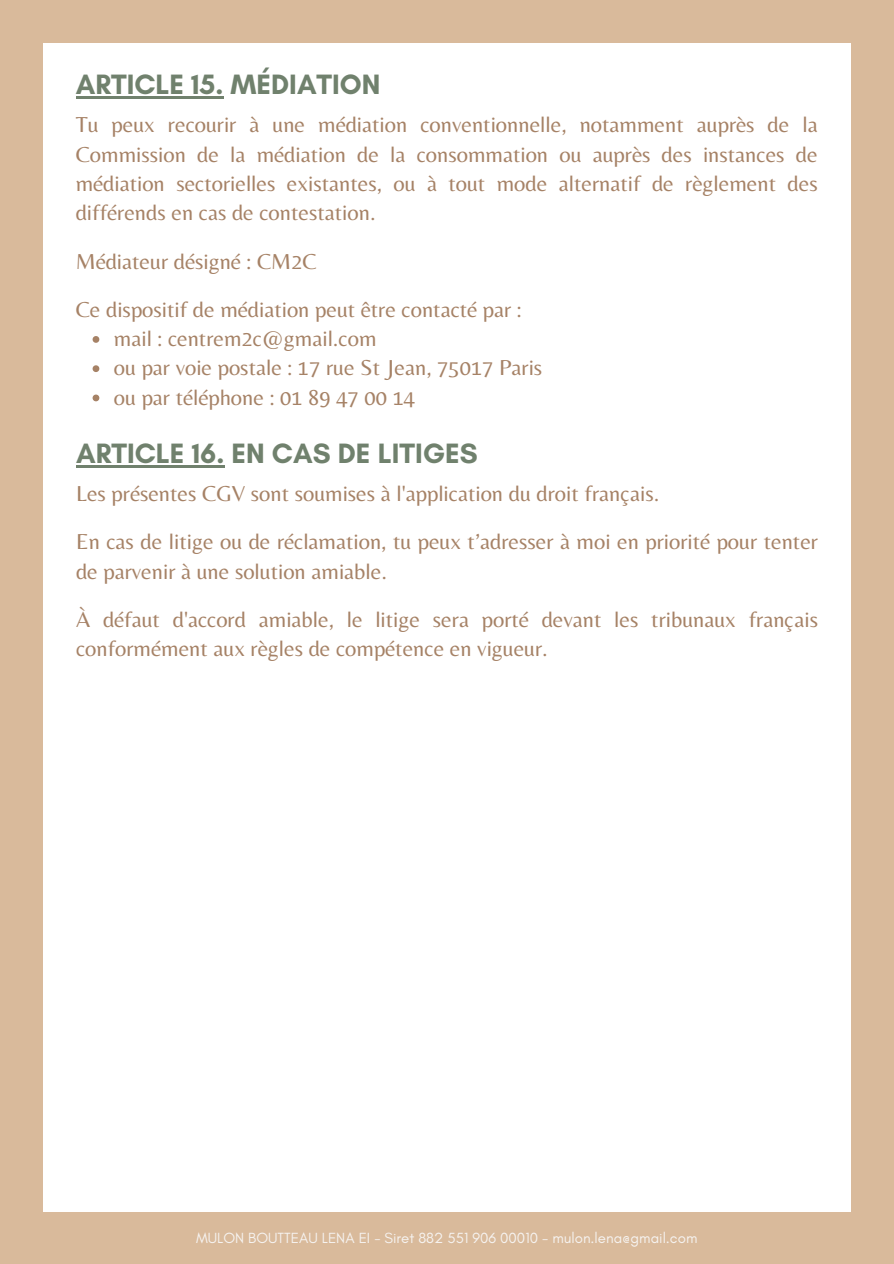
<style>
.page{position:relative;width:894px;height:1264px;background:#fff}
.page>*{position:absolute;margin:0;border:0;box-sizing:border-box;transform-origin:0 0}
.t1{font:700 28.5px "Glacial Indifference";color:#70816d}
.t2{font:22.5px/29.2px "Belleza";color:#a68266}
.t3{font:15px "Glacial Indifference";color:#f6f3f0}
</style>
<div class="page">
<div style="left:0;top:0;width:893px;height:43px;background:#d9ba9b"></div>
<div style="left:0;top:0;width:43px;height:1263px;background:#d9ba9b"></div>
<div style="left:851px;top:0;width:42px;height:1263px;background:#d9ba9b"></div>
<hr style="left:76px;top:96px;width:147px;height:2px;background:#70816d">
<svg style="left:93px;top:336px;width:6px;height:7px"></svg>
<svg style="left:93px;top:365px;width:6px;height:7px"></svg>
<svg style="left:93px;top:394px;width:6px;height:7px"></svg>
<hr style="left:76px;top:465px;width:148px;height:2px;background:#70816d">
<div style="left:0;top:1212px;width:893px;height:51px;background:#d9ba9b"></div>
<h1 class="t1" style="left:76px;top:67px;width:306px">ARTICLE 15. MÉDIATION</h1>
<h2 class="t2" style="left:76px;top:110px;width:743px;text-align:justify">Tu peux recourir à une médiation conventionnelle, notamment auprès de la Commission de la médiation de la consommation ou auprès des instances de médiation sectorielles existantes, ou à tout mode alternatif de règlement des différends en cas de contestation.</h2>
<h2 class="t2" style="left:76px;top:246px;width:242px">Médiateur désigné : CM2C</h2>
<h2 class="t2" style="left:76px;top:294px;width:447px">Ce dispositif de médiation peut être contacté par :</h2>
<p class="t2" style="left:114px;top:323px;width:264px">mail : centrem2c@gmail.com</p>
<p class="t2" style="left:114px;top:353px;width:429px">ou par voie postale : 17 rue St Jean, 75017 Paris</p>
<p class="t2" style="left:114px;top:382px;width:302px">ou par téléphone : 01 89 47 00 14</p>
<h1 class="t1" style="left:76px;top:435px;width:403px">ARTICLE 16. EN CAS DE LITIGES</h1>
<h2 class="t2" style="left:76px;top:478px;width:584px">Les présentes CGV sont soumises à l'application du droit français.</h2>
<h2 class="t2" style="left:76px;top:527px;width:743px">En cas de litige ou de réclamation, tu peux t’adresser à moi en priorité pour tenter de parvenir à une solution amiable.</h2>
<h2 class="t2" style="left:76px;top:604px;width:743px">À défaut d'accord amiable, le litige sera porté devant les tribunaux français conformément aux règles de compétence en vigueur.</h2>
<p class="t3" style="left:196px;top:1228px;width:502px">MULON BOUTTEAU LENA EI - Siret 882 551 906 00010 - mulon.lena@gmail.com</p>
</div>
